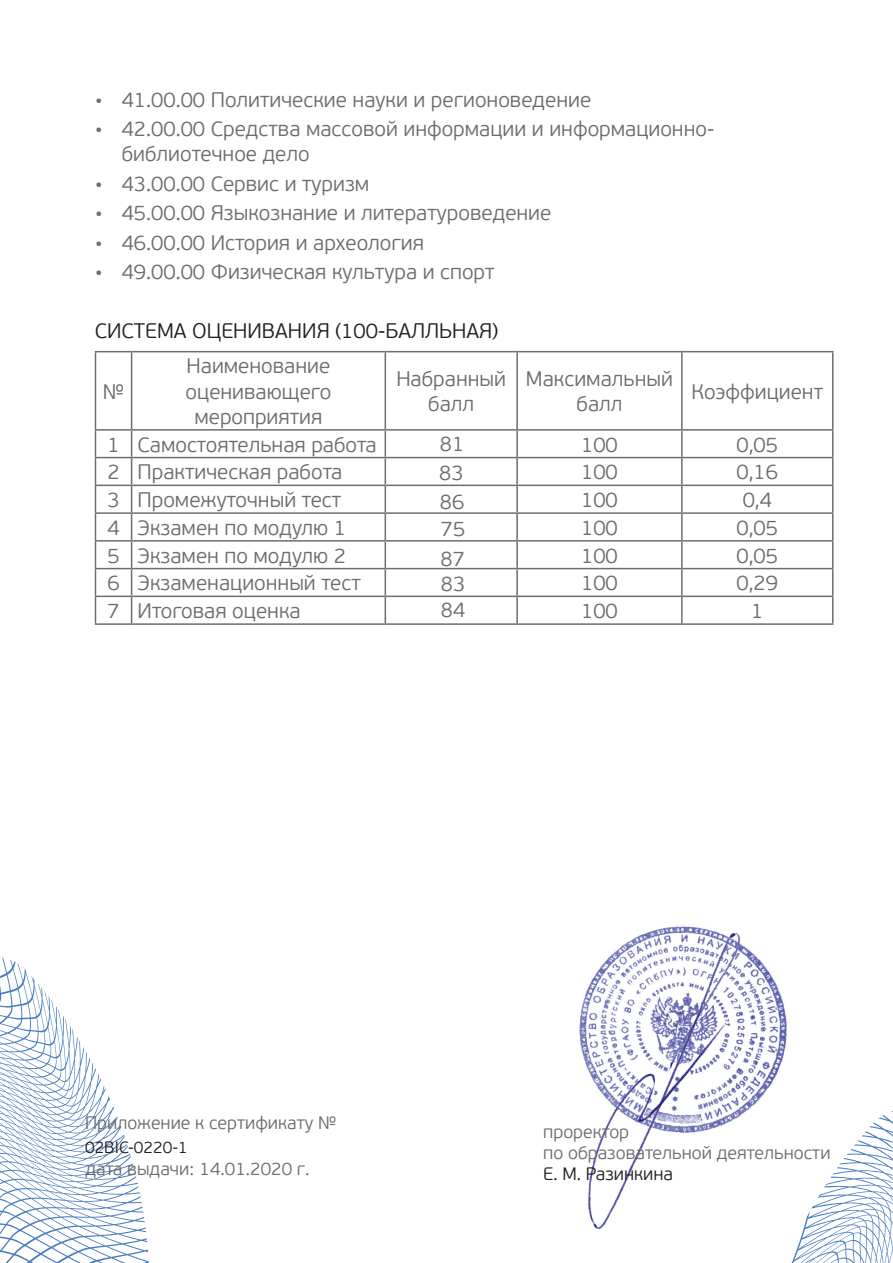
<style>
.page{position:relative;width:893px;height:1263px;background:#fff}
.page>*{position:absolute;margin:0;border:0;box-sizing:border-box;transform-origin:0 0}
.Paragraph_Style_1{font:300 21px/25.2px "PF Beau Sans Pro";color:#6c6d70}
.t1{font:300 21px "PF Beau Sans Pro";color:#231f20}
.t2{font:300 18px "PF Beau Sans Pro";color:#6c6d70}
.t3{font:300 18px "PF Beau Sans Pro";color:#231f20}
.t4{font:300 16.5px "PF Beau Sans Pro";color:#231f20}
</style>
<div class="page">
<svg style="left:0;top:957px;width:149px;height:306px"></svg>
<svg style="left:791px;top:1111px;width:102px;height:152px"></svg>
<img style="left:579px;top:926px;width:208px;height:304px">
<hr style="left:95px;top:429px;width:37px;height:2px;background:#6c6d70">
<hr style="left:132px;top:429px;width:253px;height:2px;background:#6c6d70">
<hr style="left:385px;top:429px;width:132px;height:2px;background:#6c6d70">
<hr style="left:517px;top:429px;width:165px;height:2px;background:#6c6d70">
<hr style="left:682px;top:429px;width:151px;height:2px;background:#6c6d70">
<hr style="left:95px;top:457px;width:37px;height:1px;background:#6c6d70">
<hr style="left:132px;top:457px;width:253px;height:1px;background:#6c6d70">
<hr style="left:385px;top:457px;width:132px;height:1px;background:#6c6d70">
<hr style="left:517px;top:457px;width:165px;height:1px;background:#6c6d70">
<hr style="left:682px;top:457px;width:151px;height:1px;background:#6c6d70">
<hr style="left:95px;top:485px;width:37px;height:1px;background:#6c6d70">
<hr style="left:132px;top:485px;width:253px;height:1px;background:#6c6d70">
<hr style="left:385px;top:485px;width:132px;height:1px;background:#6c6d70">
<hr style="left:517px;top:485px;width:165px;height:1px;background:#6c6d70">
<hr style="left:682px;top:485px;width:151px;height:1px;background:#6c6d70">
<hr style="left:95px;top:512px;width:37px;height:2px;background:#6c6d70">
<hr style="left:132px;top:512px;width:253px;height:2px;background:#6c6d70">
<hr style="left:385px;top:512px;width:132px;height:2px;background:#6c6d70">
<hr style="left:517px;top:512px;width:165px;height:2px;background:#6c6d70">
<hr style="left:682px;top:512px;width:151px;height:2px;background:#6c6d70">
<hr style="left:95px;top:540px;width:37px;height:2px;background:#6c6d70">
<hr style="left:132px;top:540px;width:253px;height:2px;background:#6c6d70">
<hr style="left:385px;top:540px;width:132px;height:2px;background:#6c6d70">
<hr style="left:517px;top:540px;width:165px;height:2px;background:#6c6d70">
<hr style="left:682px;top:540px;width:151px;height:2px;background:#6c6d70">
<hr style="left:95px;top:568px;width:37px;height:1px;background:#6c6d70">
<hr style="left:132px;top:568px;width:253px;height:1px;background:#6c6d70">
<hr style="left:385px;top:568px;width:132px;height:1px;background:#6c6d70">
<hr style="left:517px;top:568px;width:165px;height:1px;background:#6c6d70">
<hr style="left:682px;top:568px;width:151px;height:1px;background:#6c6d70">
<hr style="left:95px;top:596px;width:37px;height:1px;background:#6c6d70">
<hr style="left:132px;top:596px;width:253px;height:1px;background:#6c6d70">
<hr style="left:385px;top:596px;width:132px;height:1px;background:#6c6d70">
<hr style="left:517px;top:596px;width:165px;height:1px;background:#6c6d70">
<hr style="left:682px;top:596px;width:151px;height:1px;background:#6c6d70">
<hr style="left:95px;top:351px;width:37px;height:1px;background:#6c6d70">
<hr style="left:95px;top:352px;width:1px;height:77px;background:#6c6d70">
<hr style="left:132px;top:351px;width:253px;height:1px;background:#6c6d70">
<hr style="left:131px;top:352px;width:1px;height:77px;background:#6c6d70">
<hr style="left:385px;top:351px;width:132px;height:1px;background:#6c6d70">
<hr style="left:385px;top:352px;width:1px;height:77px;background:#6c6d70">
<hr style="left:517px;top:351px;width:165px;height:1px;background:#6c6d70">
<hr style="left:516px;top:352px;width:2px;height:77px;background:#6c6d70">
<hr style="left:682px;top:351px;width:151px;height:1px;background:#6c6d70">
<hr style="left:681px;top:352px;width:2px;height:77px;background:#6c6d70">
<hr style="left:832px;top:352px;width:1px;height:77px;background:#6c6d70">
<hr style="left:516px;top:431px;width:2px;height:26px;background:#6c6d70">
<hr style="left:681px;top:431px;width:2px;height:26px;background:#6c6d70">
<hr style="left:516px;top:458px;width:2px;height:27px;background:#6c6d70">
<hr style="left:681px;top:458px;width:2px;height:27px;background:#6c6d70">
<hr style="left:516px;top:486px;width:2px;height:26px;background:#6c6d70">
<hr style="left:681px;top:486px;width:2px;height:26px;background:#6c6d70">
<hr style="left:516px;top:514px;width:2px;height:26px;background:#6c6d70">
<hr style="left:681px;top:514px;width:2px;height:26px;background:#6c6d70">
<hr style="left:516px;top:542px;width:2px;height:26px;background:#6c6d70">
<hr style="left:681px;top:542px;width:2px;height:26px;background:#6c6d70">
<hr style="left:516px;top:569px;width:2px;height:27px;background:#6c6d70">
<hr style="left:681px;top:569px;width:2px;height:27px;background:#6c6d70">
<svg style="left:95px;top:431px;width:1px;height:192px"></svg>
<svg style="left:131px;top:431px;width:1px;height:192px"></svg>
<svg style="left:385px;top:431px;width:1px;height:192px"></svg>
<hr style="left:516px;top:597px;width:2px;height:26px;background:#6c6d70">
<hr style="left:681px;top:597px;width:2px;height:26px;background:#6c6d70">
<svg style="left:832px;top:431px;width:1px;height:192px"></svg>
<hr style="left:95px;top:623px;width:37px;height:2px;background:#6c6d70">
<hr style="left:132px;top:623px;width:253px;height:2px;background:#6c6d70">
<hr style="left:385px;top:623px;width:132px;height:2px;background:#6c6d70">
<hr style="left:517px;top:623px;width:165px;height:2px;background:#6c6d70">
<hr style="left:682px;top:623px;width:151px;height:2px;background:#6c6d70">
<p class="Paragraph_Style_1" style="left:95px;top:87px;width:498px">• 41.00.00 Политические науки и регионоведение</p>
<p class="Paragraph_Style_1" style="left:122px;top:117px;width:594px;text-indent:-27px">• 42.00.00 Средства массовой информации и информационно&shy;библиотечное дело</p>
<p class="Paragraph_Style_1" style="left:95px;top:171px;width:276px">• 43.00.00 Сервис и туризм</p>
<p class="Paragraph_Style_1" style="left:95px;top:201px;width:458px">• 45.00.00 Языкознание и литературоведение</p>
<p class="Paragraph_Style_1" style="left:95px;top:230px;width:331px">• 46.00.00 История и археология</p>
<p class="Paragraph_Style_1" style="left:95px;top:260px;width:401px">• 49.00.00 Физическая культура и спорт</p>
<p class="t1" style="left:95px;top:319px;width:405px">СИСТЕМА ОЦЕНИВАНИЯ (100-БАЛЛЬНАЯ)</p>
<p class="Paragraph_Style_1" style="left:103px;top:379px;width:23px">№</p>
<p class="Paragraph_Style_1" style="left:187px;top:354px;width:145px">Наименование</p>
<p class="Paragraph_Style_1" style="left:186px;top:379px;width:147px">оценивающего</p>
<p class="Paragraph_Style_1" style="left:194px;top:404px;width:130px">мероприятия</p>
<p class="Paragraph_Style_1" style="left:396px;top:367px;width:111px">Набранный</p>
<p class="Paragraph_Style_1" style="left:428px;top:392px;width:47px">балл</p>
<p class="Paragraph_Style_1" style="left:526px;top:367px;width:149px">Максимальный</p>
<p class="Paragraph_Style_1" style="left:576px;top:392px;width:47px">балл</p>
<p class="Paragraph_Style_1" style="left:691px;top:379px;width:133px">Коэффициент</p>
<p class="Paragraph_Style_1" style="left:107px;top:432px;width:14px">1</p>
<p class="Paragraph_Style_1" style="left:138px;top:432px;width:241px">Самостоятельная работа</p>
<p class="Paragraph_Style_1" style="left:581px;top:432px;width:38px">100</p>
<p class="Paragraph_Style_1" style="left:737px;top:432px;width:43px">0,05</p>
<p class="Paragraph_Style_1" style="left:107px;top:460px;width:14px">2</p>
<p class="Paragraph_Style_1" style="left:138px;top:460px;width:206px">Практическая работа</p>
<p class="Paragraph_Style_1" style="left:581px;top:460px;width:38px">100</p>
<p class="Paragraph_Style_1" style="left:737px;top:460px;width:43px">0,16</p>
<p class="Paragraph_Style_1" style="left:107px;top:488px;width:14px">3</p>
<p class="Paragraph_Style_1" style="left:138px;top:488px;width:205px">Промежуточный тест</p>
<p class="Paragraph_Style_1" style="left:581px;top:488px;width:38px">100</p>
<p class="Paragraph_Style_1" style="left:743px;top:488px;width:31px">0,4</p>
<p class="Paragraph_Style_1" style="left:107px;top:515px;width:14px">4</p>
<p class="Paragraph_Style_1" style="left:138px;top:515px;width:210px">Экзамен по модулю 1</p>
<p class="Paragraph_Style_1" style="left:581px;top:515px;width:38px">100</p>
<p class="Paragraph_Style_1" style="left:737px;top:515px;width:43px">0,05</p>
<p class="Paragraph_Style_1" style="left:107px;top:543px;width:14px">5</p>
<p class="Paragraph_Style_1" style="left:138px;top:543px;width:210px">Экзамен по модулю 2</p>
<p class="Paragraph_Style_1" style="left:581px;top:543px;width:38px">100</p>
<p class="Paragraph_Style_1" style="left:737px;top:543px;width:43px">0,05</p>
<p class="Paragraph_Style_1" style="left:107px;top:571px;width:14px">6</p>
<p class="Paragraph_Style_1" style="left:138px;top:571px;width:225px">Экзаменационный тест</p>
<p class="Paragraph_Style_1" style="left:581px;top:571px;width:38px">100</p>
<p class="Paragraph_Style_1" style="left:737px;top:571px;width:43px">0,29</p>
<p class="Paragraph_Style_1" style="left:107px;top:599px;width:14px">7</p>
<p class="Paragraph_Style_1" style="left:138px;top:599px;width:165px">Итоговая оценка</p>
<p class="Paragraph_Style_1" style="left:581px;top:599px;width:38px">100</p>
<p class="Paragraph_Style_1" style="left:751px;top:599px;width:14px">1</p>
<p class="Paragraph_Style_1" style="left:440px;top:431px;width:26px">81</p>
<p class="Paragraph_Style_1" style="left:439px;top:461px;width:26px">83</p>
<p class="Paragraph_Style_1" style="left:440px;top:489px;width:26px">86</p>
<p class="Paragraph_Style_1" style="left:441px;top:517px;width:26px">75</p>
<p class="Paragraph_Style_1" style="left:440px;top:546px;width:26px">87</p>
<p class="Paragraph_Style_1" style="left:441px;top:571px;width:26px">83</p>
<p class="Paragraph_Style_1" style="left:441px;top:598px;width:26px">84</p>
<p class="t2" style="left:85px;top:1113px;width:253px">Приложение к сертификату №</p>
<p class="t2" style="left:543px;top:1121px;width:87px">проректор</p>
<p class="t2" style="left:543px;top:1142px;width:289px">по образовательной деятельности</p>
<p class="t4" style="left:85px;top:1138px;width:104px">02BIC-0220-1</p>
<p class="t2" style="left:85px;top:1159px;width:226px">дата выдачи: 14.01.2020 г.</p>
<p class="t3" style="left:543px;top:1163px;width:131px">Е. М. Разинкина</p>
</div>
